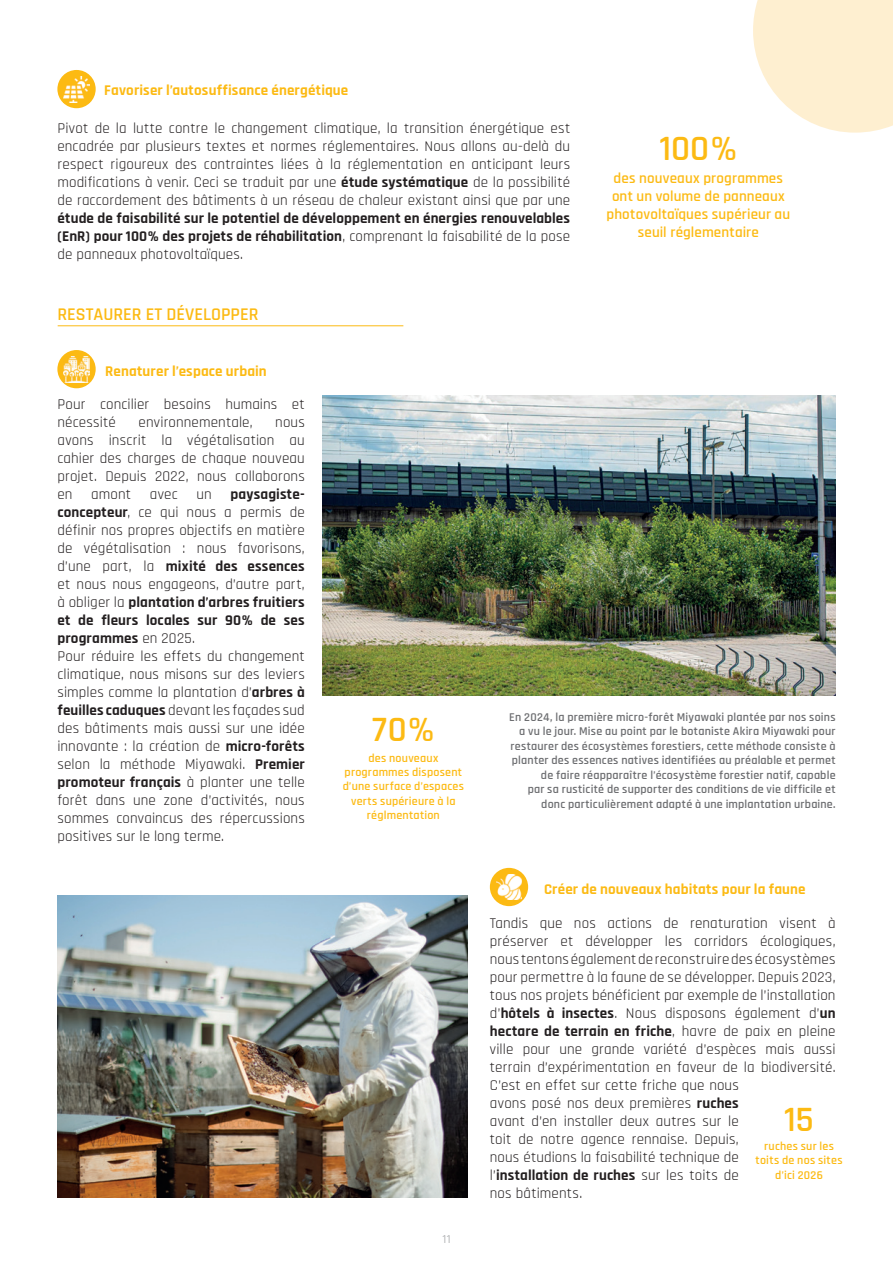
<style>
.page{position:relative;width:893px;height:1263px;background:#fff}
.page>*{position:absolute;margin:0;border:0;box-sizing:border-box;transform-origin:0 0}
.t1{font:600 36px "Rajdhani";color:#fcba13}
.t2{font:600 18px "Rajdhani";color:#fcba13}
.t3{font:15px/18px "Rajdhani";letter-spacing:.01em;color:#231f20}
.t4{font:700 15px/18px "Rajdhani";letter-spacing:.005em;color:#231f20;text-align:justify}
.t5{font:700 15px "Rajdhani";letter-spacing:.01em;color:#fcba13}
.t6{font:600 15px/18px "Rajdhani";letter-spacing:.01em;color:#fcba13;text-align:center}
.t7{font:600 12px/14.4px "Rajdhani";letter-spacing:.02em;color:#6c6d70;text-align:right}
.t8{font:600 12px/14.4px "Rajdhani";letter-spacing:.02em;color:#fcba13;text-align:center}
.t9{font:12px "Rajdhani";color:#939598}
.s1{font-weight:700}
.s2{font-weight:400}
</style>
<div class="page">
<div style="left:57px;top:70px;width:39px;height:38px;background:#fcba13;border-radius:50%"></div>
<img style="left:64px;top:76px;width:25px;height:26px">
<img style="left:323px;top:395px;width:513px;height:300px">
<svg style="left:753px;top:0;width:140px;height:133px;background:#fef1d6"></svg>
<div style="left:490px;top:868px;width:38px;height:38px;background:#fcba13;border-radius:50%"></div>
<img style="left:496px;top:874px;width:26px;height:26px">
<img style="left:58px;top:895px;width:410px;height:302px">
<hr style="left:58px;top:325px;width:345px;height:1px;background:#fcba13">
<svg style="left:57px;top:350px;width:39px;height:38px"></svg>
<img style="left:64px;top:356px;width:25px;height:26px">
<p class="t5" style="left:104px;top:81px;width:246px">Favoriser l’autosuffisance énergétique</p>
<p class="t3" style="left:57px;top:119px;width:514px;text-align:justify">Pivot de la lutte contre le changement climatique, la transition énergétique est encadrée par plusieurs textes et normes réglementaires. Nous allons au-delà du respect rigoureux des contraintes liées à la réglementation en anticipant leurs modifications à venir. Ceci se traduit par une <span class="s1">étude systématique</span> de la possibilité de raccordement des bâtiments à un réseau de chaleur existant ainsi que par une</p>
<p class="t4" style="left:57px;top:209px;width:514px">étude de faisabilité sur le potentiel de développement en énergies renouvelables (EnR) pour 100 % des projets de réhabilitation<span class="s2">, comprenant la faisabilité de la pose de panneaux photovoltaïques.</span></p>
<p class="t2" style="left:57px;top:303px;width:203px">RESTAURER ET DÉVELOPPER</p>
<p class="t5" style="left:105px;top:362px;width:163px">Renaturer l’espace urbain</p>
<h1 class="t1" style="left:660px;top:127px;width:79px">100 %</h1>
<p class="t6" style="left:607px;top:170px;width:185px">des nouveaux programmes ont un volume de panneaux photovoltaïques supérieur au seuil réglementaire</p>
<p class="t3" style="left:57px;top:396px;width:249px">Pour concilier besoins humains et nécessité</p>
<p class="t3" style="left:139px;top:414px;width:116px">environnementale,</p>
<p class="t3" style="left:57px;top:414px;width:249px;text-indent:218px">nous avons inscrit la végétalisation au cahier des charges de chaque nouveau projet. Depuis 2022, nous collaborons en amont avec un <span class="s1">paysagiste&shy;concepteur</span>, ce qui nous a permis de définir nos propres objectifs en matière de végétalisation : nous favorisons, d’une part, la <span class="s1">mixité des essences </span>et nous nous engageons, d’autre part, à obliger la <span class="s1">plantation d’arbres fruitiers et de fleurs locales sur 90 % de ses programmes</span> en 2025.<br>Pour réduire les effets du changement climatique, nous misons sur des leviers simples comme la plantation d’<span class="s1">arbres à feuilles caduques</span> devant les façades sud des bâtiments mais aussi sur une idée innovante : la création de <span class="s1">micro-forêts </span>selon la méthode Miyawaki. <span class="s1">Premier promoteur français</span> à planter une telle forêt dans une zone d’activités, nous sommes convaincus des répercussions positives sur le long terme.</p>
<h1 class="t1" style="left:372px;top:708px;width:64px">70 %</h1>
<p class="t8" style="left:343px;top:751px;width:123px">des nouveaux programmes disposent d’une surface d’espaces verts supérieure à la réglmentation</p>
<p class="t9" style="left:442px;top:1232px;width:10px">11</p>
<p class="t7" style="left:509px;top:710px;width:328px">En 2024, la première micro-forêt Miyawaki plantée par nos soins a vu le jour. Mise au point par le botaniste Akira Miyawaki pour restaurer des écosystèmes forestiers, cette méthode consiste à planter des essences natives identifiées au préalable et permet de faire réapparaître l’écosystème forestier natif, capable<br>par sa rusticité de supporter des conditions de vie difficile et donc particulièrement adapté à une implantation urbaine.</p>
<p class="t5" style="left:544px;top:880px;width:263px">Créer de nouveaux habitats pour la faune</p>
<p class="t3" style="left:490px;top:914px;width:347px">Tandis que nos actions de renaturation visent à préserver et développer les corridors écologiques, nous tentons également de reconstruire des écosystèmes pour permettre à la faune de se développer. Depuis 2023, tous nos projets bénéficient par exemple de l’installation d’<span class="s1">hôtels à insectes</span>. Nous disposons également d’<span class="s1">un hectare de terrain en friche</span>, havre de paix en pleine ville pour une grande variété d’espèces mais aussi terrain d’expérimentation en faveur de la biodiversité.<br>C’est en effet sur cette friche que nous<br>avons posé nos deux premières <span class="s1">ruches<br></span>avant d’en installer deux autres sur le<br>toit de notre agence rennaise. Depuis,<br>nous étudions la faisabilité technique de<br>l’<span class="s1">installation de ruches</span> sur les toits de<br>nos bâtiments.</p>
<h1 class="t1" style="left:784px;top:1098px;width:31px">15</h1>
<p class="t8" style="left:756px;top:1139px;width:88px">ruches sur les toits de nos sites d’ici 2026</p>
</div>
